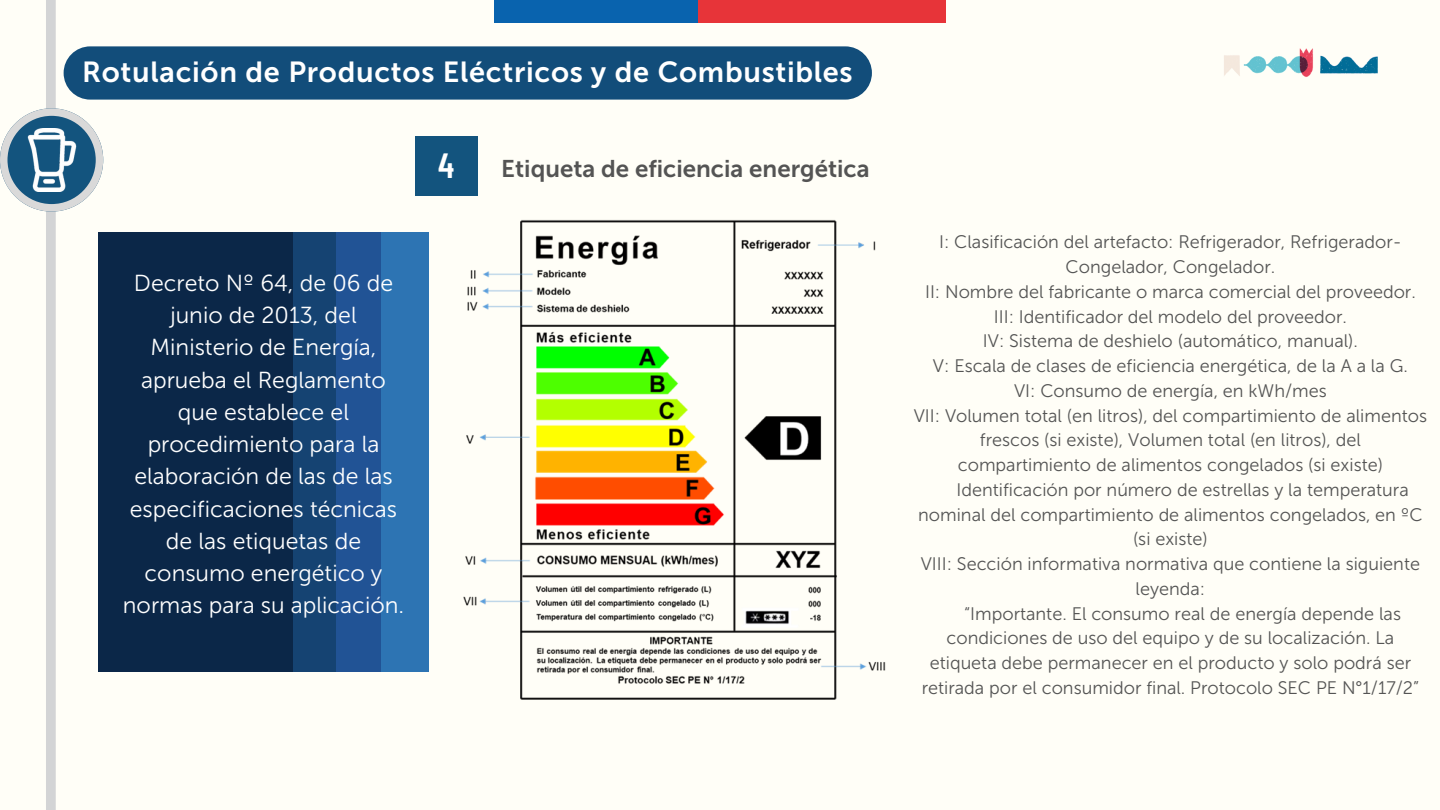
<style>
.page{position:relative;width:1440px;height:810px;background:#fffef7}
.page>*{position:absolute;margin:0;border:0;box-sizing:border-box;transform-origin:0 0}
.t1{font:600 35px "Barlow Condensed";color:#fff}
.t2{font:28.9px "Museo Sans 700";letter-spacing:.025em;color:#fff}
.t3{font:24.1px "Museo Sans 700";color:#545454}
.t4{font:23.1px/32.2px "Museo Sans 300";color:#fff;text-align:center}
.t5{font:18.1px/24.8px "Museo Sans 300";color:#545454;text-align:center}
</style>
<div class="page">
<img style="left:463px;top:220px;width:423px;height:479px">
<div style="left:99px;top:232px;width:194px;height:440px;background:#0b2748"></div>
<div style="left:293px;top:232px;width:46px;height:440px;background:#154372"></div>
<div style="left:336px;top:232px;width:46px;height:440px;background:#215395"></div>
<div style="left:381px;top:232px;width:48px;height:440px;background:#2d74b3"></div>
<div style="left:46px;top:0;width:10px;height:810px;background:#d3d4d5"></div>
<svg style="left:0;top:108px;width:103px;height:104px"></svg>
<img style="left:21px;top:128px;width:63px;height:63px">
<div style="left:64px;top:46px;width:808px;height:54px;background:#124d7a;border-radius:27px"></div>
<div style="left:494px;top:0;width:204px;height:22px;background:#0963ae"></div>
<div style="left:698px;top:0;width:248px;height:22px;background:#e73439"></div>
<img style="left:1224px;top:48px;width:154px;height:29px">
<div style="left:415px;top:136px;width:63px;height:60px;background:#13547e"></div>
<p class="t2" style="left:82px;top:55px;width:772px">Rotulación de Productos Eléctricos y de Combustibles</p>
<p class="t1" style="left:438px;top:143px;width:18px">4</p>
<p class="t4" style="left:123px;top:267px;width:283px">Decreto Nº 64, de 06 de junio de 2013, del<br>Ministerio de Energía, aprueba el Reglamento que establece el procedimiento para la elaboración de las de las especificaciones técnicas de las etiquetas de consumo energético y normas para su aplicación.</p>
<p class="t3" style="left:501px;top:155px;width:370px">Etiqueta de eficiencia energética</p>
<p class="t5" style="left:939px;top:230px;width:464px">I: Clasificación del artefacto: Refrigerador, Refrigerador-<br>Congelador, Congelador.</p>
<p class="t5" style="left:925px;top:279px;width:492px">II: Nombre del fabricante o marca comercial del proveedor.</p>
<p class="t5" style="left:994px;top:304px;width:355px">III: Identificador del modelo del proveedor.</p>
<p class="t5" style="left:983px;top:329px;width:377px">IV: Sistema de deshielo (automático, manual).</p>
<p class="t5" style="left:933px;top:353px;width:476px">V: Escala de clases de eficiencia energética, de la A a la G.</p>
<p class="t5" style="left:1014px;top:378px;width:314px">VI: Consumo de energía, en kWh/mes</p>
<p class="t5" style="left:914px;top:403px;width:515px">VII: Volumen total (en litros), del compartimiento de alimentos frescos (si existe), Volumen total (en litros), del compartimiento de alimentos congelados (si existe)</p>
<p class="t5" style="left:956px;top:477px;width:454px">Identificación por número de estrellas y la temperatura</p>
<p class="t5" style="left:918px;top:502px;width:506px">nominal del compartimiento de alimentos congelados, en ºC</p>
<p class="t5" style="left:1133px;top:527px;width:76px">(si existe)</p>
<p class="t5" style="left:921px;top:551px;width:501px">VIII: Sección informativa normativa que contiene la siguiente leyenda:</p>
<p class="t5" style="left:964px;top:601px;width:438px">“Importante. El consumo real de energía depende las</p>
<p class="t5" style="left:946px;top:626px;width:449px">condiciones de uso del equipo y de su localización. La</p>
<p class="t5" style="left:930px;top:650px;width:483px">etiqueta debe permanecer en el producto y solo podrá ser</p>
<p class="t5" style="left:922px;top:675px;width:499px">retirada por el consumidor final. Protocolo SEC PE N°1/17/2”</p>
</div>
